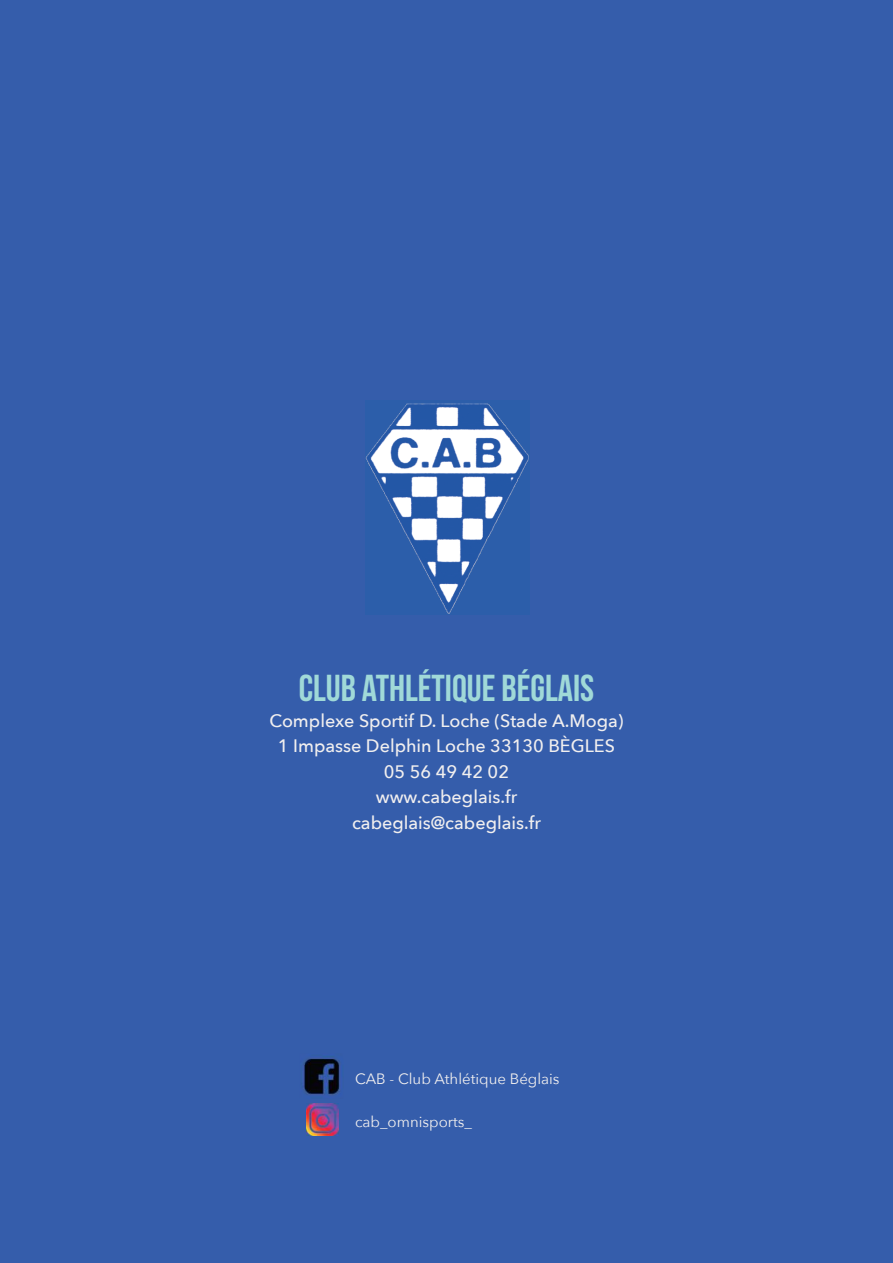
<style>
.page{position:relative;width:893px;height:1263px;background:#355dab}
.page>*{position:absolute;margin:0;border:0;box-sizing:border-box;transform-origin:0 0}
.t1{font:37.5px "Bebas Neue";color:#a0d9d8}
.t2{font:500 18px/25.5px "Avenir Next";color:#f1efef;text-align:center}
.t3{font:15px "Avenir Next";color:#f1efef}
</style>
<div class="page">
<img style="left:365px;top:403px;width:164px;height:211px">
<img style="left:306px;top:1104px;width:32px;height:32px">
<img style="left:301px;top:1056px;width:39px;height:40px">
<h1 class="t1" style="left:299px;top:667px;width:297px">CLUB ATHLÉTIQUE BÉGLAIS</h1>
<p class="t2" style="left:269px;top:707px;width:356px">Complexe Sportif D. Loche (Stade A.Moga)<br>1 Impasse Delphin Loche 33130 BÈGLES<br>05 56 49 42 02<br>www.cabeglais.fr<br>cabeglais@cabeglais.fr</p>
<p class="t3" style="left:355px;top:1066px;width:206px">CAB - Club Athlétique Béglais</p>
<p class="t3" style="left:355px;top:1109px;width:118px">cab_omnisports_</p>
</div>
